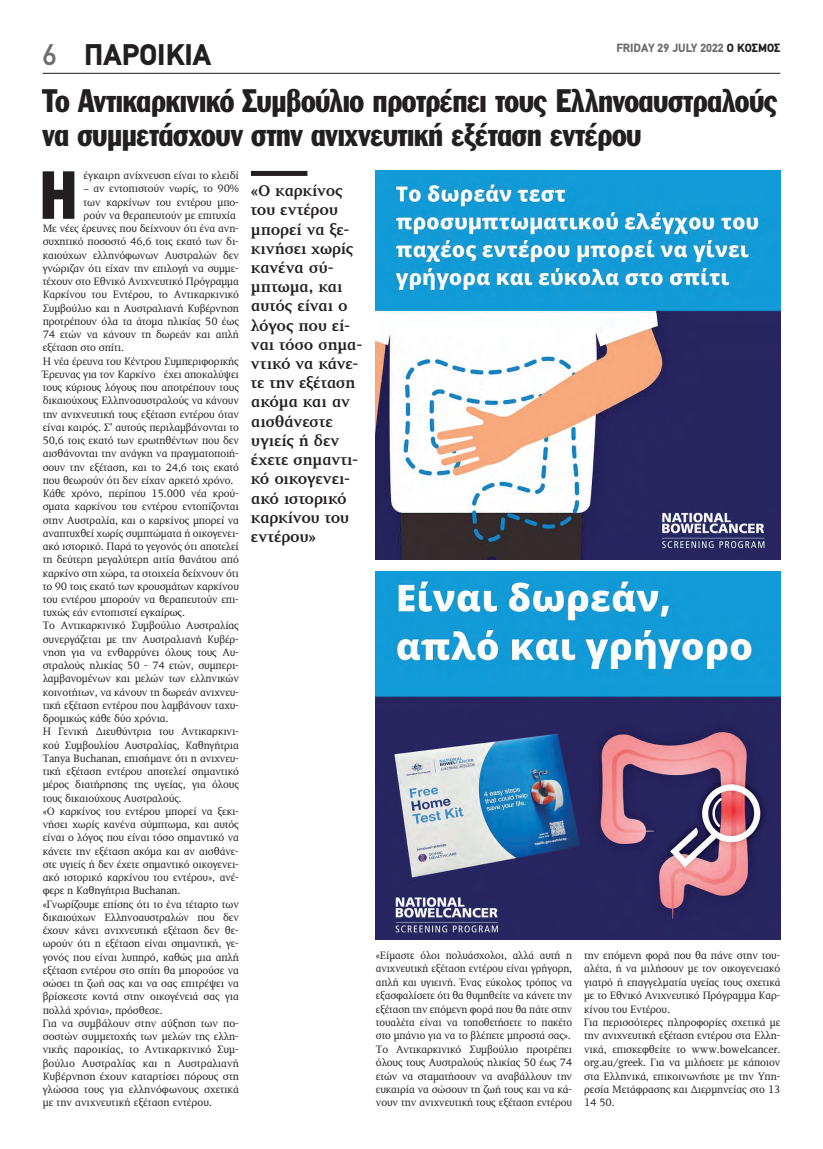
<style>
.page{position:relative;width:823px;height:1149px;background:#fff}
.page>*{position:absolute;margin:0;border:0;box-sizing:border-box;transform-origin:0 0}
.t1{font:66.6px "Franklin Gothic Greek Cond";color:#231f20}
.t2{font:32px/34px "Franklin Gothic Greek Cond";letter-spacing:-.015em;color:#231f20}
.t3{font:900 30px "PF Din Text";color:#231f20}
.t4{font:700 16px/19.2px "PF Diplomat";letter-spacing:-.015em;color:#231f20}
.t5{font:900 12px "PF Din Text";color:#6c6d70}
.t6{font:11px/13.4px "PF Diplomat";letter-spacing:-.01em;color:#231f20}
.t7{font:11px/13.4px "PF Diplomat";letter-spacing:-.01em;color:#231f20;text-align:justify;scale:.96 1}
.s1{font-weight:500;color:#6c6d70}
.s2{color:#231f20}
</style>
<div class="page">
<hr style="left:43px;top:73px;width:737px;height:1px;background:#231f20">
<div style="left:251px;top:171px;width:56px;height:5px;background:#231f20"></div>
<img style="left:376px;top:171px;width:404px;height:388px">
<img style="left:376px;top:571px;width:404px;height:368px">
<h3 class="t3" style="left:43px;top:37px;width:189px"><span class="s1">6</span> ΑΥΣΤΡΑΛΙΑ</h3>
<p class="t5" style="left:616px;top:40px;width:165px">FRIDAY 29 JULY 2022 <span class="s2">Ο ΚΟΣΜΟΣ</span></p>
<h2 class="t2" style="left:43px;top:84px;width:736px">Το Αντικαρκινικό Συμβούλιο προτρέπει τους Ελληνοαυστραλούς να συμμετάσχουν στην ανιχνευτική εξέταση εντέρου</h2>
<h3 class="t3" style="left:84px;top:37px;width:128px">ΠΑΡΟΙΚΙΑ</h3>
<h1 class="t1" style="left:40px;top:157px;width:39px">Η</h1>
<p class="t6" style="left:84px;top:169px;width:157px">έγκαιρη ανίχνευση είναι το κλειδί</p>
<p class="t6" style="left:84px;top:182px;width:157px">– αν εντοπιστούν νωρίς, το 90%</p>
<p class="t6" style="left:84px;top:195px;width:157px">των καρκίνων του εντέρου μπο-</p>
<p class="t6" style="left:84px;top:209px;width:154px">ρούν να θεραπευτούν με επιτυχία</p>
<p class="t6" style="left:43px;top:222px;width:198px">Με νέες έρευνες που δείχνουν ότι ένα ανη-</p>
<p class="t6" style="left:43px;top:235px;width:198px">συχητικό ποσοστό 46,6 τοις εκατό των δι-</p>
<p class="t6" style="left:43px;top:248px;width:198px">καιούχων ελληνόφωνων Αυστραλών δεν</p>
<p class="t6" style="left:43px;top:261px;width:198px">γνώριζαν ότι είχαν την επιλογή να συμμε-</p>
<p class="t6" style="left:43px;top:275px;width:198px">τέχουν στο Εθνικό Ανιχνευτικό Πρόγραμμα</p>
<p class="t6" style="left:43px;top:288px;width:198px">Καρκίνου του Εντέρου, το Αντικαρκινικό</p>
<p class="t6" style="left:43px;top:301px;width:198px">Συμβούλιο και η Αυστραλιανή Κυβέρνηση</p>
<p class="t6" style="left:43px;top:314px;width:198px">προτρέπουν όλα τα άτομα ηλικίας 50 έως</p>
<p class="t6" style="left:43px;top:328px;width:198px">74 ετών να κάνουν τη δωρεάν και απλή</p>
<p class="t6" style="left:43px;top:341px;width:83px">εξέταση στο σπίτι.</p>
<p class="t6" style="left:43px;top:354px;width:198px">Η νέα έρευνα του Κέντρου Συμπεριφορικής</p>
<p class="t6" style="left:43px;top:367px;width:198px">Έρευνας για τον Καρκίνο έχει αποκαλύψει</p>
<p class="t6" style="left:43px;top:381px;width:198px">τους κύριους λόγους που αποτρέπουν τους</p>
<p class="t6" style="left:43px;top:394px;width:198px">δικαιούχους Ελληνοαυστραλούς να κάνουν</p>
<p class="t6" style="left:43px;top:407px;width:198px">την ανιχνευτική τους εξέταση εντέρου όταν</p>
<p class="t6" style="left:43px;top:420px;width:198px">είναι καιρός. Σ’ αυτούς περιλαμβάνονται το</p>
<p class="t6" style="left:43px;top:434px;width:198px">50,6 τοις εκατό των ερωτηθέντων που δεν</p>
<p class="t6" style="left:43px;top:447px;width:198px">αισθάνονται την ανάγκη να πραγματοποιή-</p>
<p class="t6" style="left:43px;top:460px;width:198px">σουν την εξέταση, και το 24,6 τοις εκατό</p>
<p class="t6" style="left:43px;top:473px;width:192px">που θεωρούν ότι δεν είχαν αρκετό χρόνο.</p>
<p class="t6" style="left:43px;top:487px;width:198px">Κάθε χρόνο, περίπου 15.000 νέα κρού-</p>
<p class="t6" style="left:43px;top:500px;width:198px">σματα καρκίνου του εντέρου εντοπίζονται</p>
<p class="t6" style="left:43px;top:513px;width:198px">στην Αυστραλία, και ο καρκίνος μπορεί να</p>
<p class="t6" style="left:43px;top:526px;width:198px">αναπτυχθεί χωρίς συμπτώματα ή οικογενει-</p>
<p class="t6" style="left:43px;top:539px;width:198px">ακό ιστορικό. Παρά το γεγονός ότι αποτελεί</p>
<p class="t6" style="left:43px;top:553px;width:198px">τη δεύτερη μεγαλύτερη αιτία θανάτου από</p>
<p class="t6" style="left:43px;top:566px;width:198px">καρκίνο στη χώρα, τα στοιχεία δείχνουν ότι</p>
<p class="t6" style="left:43px;top:579px;width:198px">το 90 τοις εκατό των κρουσμάτων καρκίνου</p>
<p class="t6" style="left:43px;top:592px;width:198px">του εντέρου μπορούν να θεραπευτούν επι-</p>
<p class="t6" style="left:43px;top:606px;width:144px">τυχώς εάν εντοπιστεί εγκαίρως.</p>
<p class="t6" style="left:43px;top:619px;width:198px">Το Αντικαρκινικό Συμβούλιο Αυστραλίας</p>
<p class="t6" style="left:43px;top:632px;width:198px">συνεργάζεται με την Αυστραλιανή Κυβέρ-</p>
<p class="t6" style="left:43px;top:645px;width:198px">νηση για να ενθαρρύνει όλους τους Αυ-</p>
<p class="t6" style="left:43px;top:659px;width:198px">στραλούς ηλικίας 50 - 74 ετών, συμπερι-</p>
<p class="t6" style="left:43px;top:672px;width:198px">λαμβανομένων και μελών των ελληνικών</p>
<p class="t6" style="left:43px;top:685px;width:198px">κοινοτήτων, να κάνουν τη δωρεάν ανιχνευ-</p>
<p class="t6" style="left:43px;top:698px;width:198px">τική εξέταση εντέρου που λαμβάνουν ταχυ-</p>
<p class="t6" style="left:43px;top:712px;width:127px">δρομικώς κάθε δύο χρόνια.</p>
<p class="t6" style="left:43px;top:725px;width:198px">Η Γενική Διευθύντρια του Αντικαρκινι-</p>
<p class="t6" style="left:43px;top:738px;width:198px">κού Συμβουλίου Αυστραλίας, Καθηγήτρια</p>
<p class="t6" style="left:43px;top:751px;width:198px">Tanya Buchanan, επισήμανε ότι η ανιχνευ-</p>
<p class="t6" style="left:43px;top:764px;width:198px">τική εξέταση εντέρου αποτελεί σημαντικό</p>
<p class="t6" style="left:43px;top:778px;width:198px">μέρος διατήρησης της υγείας, για όλους</p>
<p class="t6" style="left:43px;top:791px;width:141px">τους δικαιούχους Αυστραλούς.</p>
<p class="t6" style="left:43px;top:804px;width:198px">«Ο καρκίνος του εντέρου μπορεί να ξεκι-</p>
<p class="t6" style="left:43px;top:817px;width:198px">νήσει χωρίς κανένα σύμπτωμα, και αυτός</p>
<p class="t6" style="left:43px;top:831px;width:198px">είναι ο λόγος που είναι τόσο σημαντικό να</p>
<p class="t6" style="left:43px;top:844px;width:198px">κάνετε την εξέταση ακόμα και αν αισθάνε-</p>
<p class="t6" style="left:43px;top:857px;width:198px">στε υγιείς ή δεν έχετε σημαντικό οικογενει-</p>
<p class="t6" style="left:43px;top:870px;width:198px">ακό ιστορικό καρκίνου του εντέρου», ανέ-</p>
<p class="t6" style="left:43px;top:884px;width:139px">φερε η Καθηγήτρια Buchanan.</p>
<p class="t6" style="left:43px;top:897px;width:198px">«Γνωρίζουμε επίσης ότι το ένα τέταρτο των</p>
<p class="t6" style="left:43px;top:910px;width:198px">δικαιούχων Ελληνοαυστραλών που δεν</p>
<p class="t6" style="left:43px;top:923px;width:198px">έχουν κάνει ανιχνευτική εξέταση δεν θε-</p>
<p class="t6" style="left:43px;top:937px;width:198px">ωρούν ότι η εξέταση είναι σημαντική, γε-</p>
<p class="t6" style="left:43px;top:950px;width:198px">γονός που είναι λυπηρό, καθώς μια απλή</p>
<p class="t6" style="left:43px;top:963px;width:198px">εξέταση εντέρου στο σπίτι θα μπορούσε να</p>
<p class="t6" style="left:43px;top:976px;width:198px">σώσει τη ζωή σας και να σας επιτρέψει να</p>
<p class="t6" style="left:43px;top:990px;width:198px">βρίσκεστε κοντά στην οικογένειά σας για</p>
<p class="t6" style="left:43px;top:1003px;width:121px">πολλά χρόνια», πρόσθεσε.</p>
<p class="t6" style="left:43px;top:1016px;width:198px">Για να συμβάλουν στην αύξηση των πο-</p>
<p class="t6" style="left:43px;top:1029px;width:198px">σοστών συμμετοχής των μελών της ελλη-</p>
<p class="t6" style="left:43px;top:1042px;width:198px">νικής παροικίας, το Αντικαρκινικό Συμ-</p>
<p class="t6" style="left:43px;top:1056px;width:198px">βούλιο Αυστραλίας και η Αυστραλιανή</p>
<p class="t6" style="left:43px;top:1069px;width:198px">Κυβέρνηση έχουν καταρτίσει πόρους στη</p>
<p class="t6" style="left:43px;top:1082px;width:198px">γλώσσα τους για ελληνόφωνους σχετικά</p>
<p class="t6" style="left:43px;top:1095px;width:171px">με την ανιχνευτική εξέταση εντέρου.</p>
<p class="t4" style="left:251px;top:181px;width:113px">«Ο καρκίνος του εντέρου μπορεί να ξε&shy;κινήσει χωρίς κανένα σύ&shy;μπτωμα, και αυτός είναι ο λόγος που εί&shy;ναι τόσο σημα&shy;ντικό να κάνε&shy;τε την εξέταση ακόμα και αν αισθάνεστε υγιείς ή δεν έχετε σημαντι&shy;κό οικογενει&shy;ακό ιστορικό καρκίνου του εντέρου»</p>
<p class="t7" style="left:375px;top:948px;width:206px">«Είμαστε όλοι πολυάσχολοι, αλλά αυτή η ανιχνευτική εξέταση εντέρου είναι γρήγορη, απλή και υγιεινή. Ένας εύκολος τρόπος να εξασφαλίσετε ότι θα θυμηθείτε να κάνετε την εξέταση την επόμενη φορά που θα πάτε στην τουαλέτα είναι να τοποθετήσετε το πακέτο στο μπάνιο για να το βλέπετε μπροστά σας».<br>Το Αντικαρκινικό Συμβούλιο προτρέπει όλους τους Αυστραλούς ηλικίας 50 έως 74 ετών να σταματήσουν να αναβάλλουν την ευκαιρία να σώσουν τη ζωή τους και να κά&shy;νουν την ανιχνευτική τους εξέταση εντέρου</p>
<p class="t6" style="left:583px;top:948px;width:198px">την επόμενη φορά που θα πάνε στην του&shy;αλέτα, ή να μιλήσουν με τον οικογενειακό γιατρό ή επαγγελματία υγείας τους σχετικά με το Εθνικό Ανιχνευτικό Πρόγραμμα Καρ&shy;κίνου του Εντέρου.<br>Για περισσότερες πληροφορίες σχετικά με την ανιχνευτική εξέταση εντέρου στα Ελλη&shy;νικά, επισκεφθείτε το www.bowelcancer. org.au/greek. Για να μιλήσετε με κάποιον στα Ελληνικά, επικοινωνήστε με την Υπη&shy;ρεσία Μετάφρασης και Διερμηνείας στο 13<br>14 50.</p>
</div>
